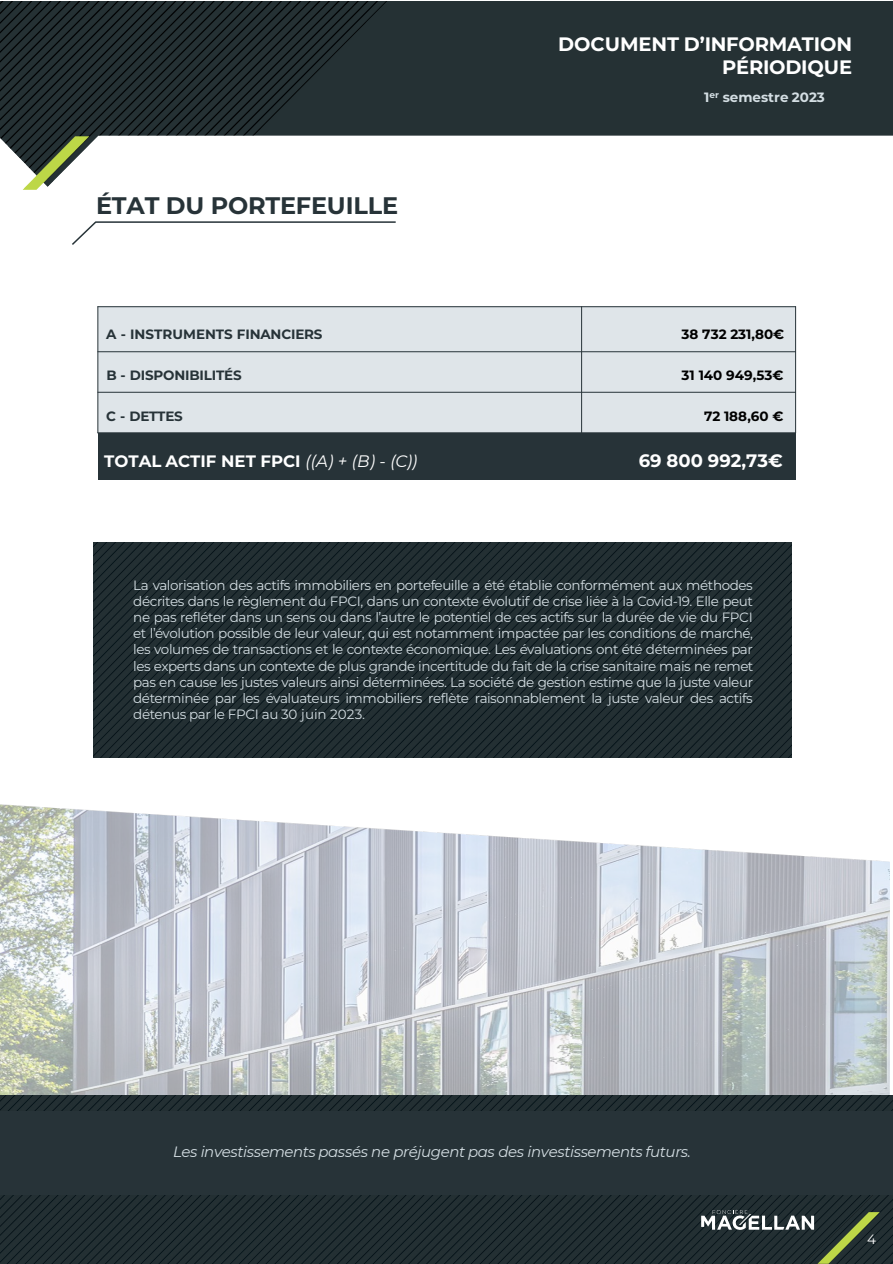
<style>
.page{position:relative;width:893px;height:1264px;background:#fff}
.page>*{position:absolute;margin:0;border:0;box-sizing:border-box;transform-origin:0 0}
.t1{font:700 24px "Montserrat";letter-spacing:-.01em;color:#273338}
.t2{font:700 19.5px "Montserrat";letter-spacing:-.01em;color:#fff}
.t3{font:700 18px "Montserrat";color:#fff}
.t4{font:700 16.5px "Montserrat";color:#fff}
.t5{font:italic 15px "Montserrat";letter-spacing:-.025em;color:#d4dee3}
.t6{font:13.5px/16.2px "Montserrat";letter-spacing:-.03em;color:#d4dee3;text-align:justify}
.t7{font:700 13.5px "Montserrat";letter-spacing:-.01em;color:#273338}
.t8{font:700 13.5px "Montserrat";letter-spacing:.005em;color:#000}
.t9{font:700 13.5px "Montserrat";color:#d4dee3}
.t10{font:13.5px "Montserrat";color:#fff}
.s1{font-weight:400;font-style:italic}
</style>
<div class="page">
<img style="left:0;top:804px;width:888px;height:291px">
<img style="left:0;top:1095px;width:892px;height:168px">
<div style="left:0;top:1111px;width:892px;height:66px;background:#273338"></div>
<svg style="left:701px;top:1209px;width:178px;height:54px;background:#394540"></svg>
<img style="left:94px;top:542px;width:697px;height:215px">
<img style="left:0;top:2px;width:892px;height:187px">
<div style="left:98px;top:306px;width:483px;height:45px;background:#dfe5e9"></div>
<div style="left:581px;top:306px;width:214px;height:45px;background:#dfe5e9"></div>
<div style="left:98px;top:351px;width:483px;height:41px;background:#dfe5e9"></div>
<div style="left:581px;top:351px;width:214px;height:41px;background:#dfe5e9"></div>
<div style="left:98px;top:392px;width:483px;height:40px;background:#dfe5e9"></div>
<div style="left:581px;top:392px;width:214px;height:40px;background:#dfe5e9"></div>
<div style="left:98px;top:432px;width:483px;height:47px;background:#273338"></div>
<div style="left:581px;top:432px;width:214px;height:47px;background:#273338"></div>
<hr style="left:581px;top:306px;width:1px;height:127px;background:#273338">
<hr style="left:97px;top:351px;width:484px;height:1px;background:#273338">
<hr style="left:581px;top:351px;width:214px;height:1px;background:#273338">
<hr style="left:97px;top:392px;width:484px;height:1px;background:#273338">
<hr style="left:581px;top:392px;width:214px;height:1px;background:#273338">
<hr style="left:97px;top:306px;width:1px;height:127px;background:#273338">
<hr style="left:795px;top:306px;width:1px;height:127px;background:#273338">
<hr style="left:97px;top:306px;width:698px;height:1px;background:#273338">
<svg style="left:72px;top:221px;width:324px;height:24px"></svg>
<div style="left:0;top:1144px;width:892px;height:50px;background:#273338"></div>
<p class="t1" style="left:96px;top:188px;width:303px">ÉTAT DU PORTEFEUILLE</p>
<p class="t2" style="left:558px;top:30px;width:295px">DOCUMENT D’INFORMATION</p>
<p class="t2" style="left:722px;top:53px;width:131px">PÉRIODIQUE</p>
<p class="t9" style="left:704px;top:88px;width:122px">1<sup>er</sup> semestre 2023</p>
<p class="t7" style="left:106px;top:324px;width:218px">A - INSTRUMENTS FINANCIERS</p>
<p class="t8" style="left:681px;top:324px;width:104px">38 732 231,80€</p>
<p class="t7" style="left:106px;top:365px;width:137px">B - DISPONIBILITÉS</p>
<p class="t8" style="left:681px;top:365px;width:103px">31 140 949,53€</p>
<p class="t7" style="left:106px;top:406px;width:78px">C - DETTES</p>
<p class="t8" style="left:704px;top:406px;width:81px">72 188,60 €</p>
<p class="t4" style="left:104px;top:449px;width:315px">TOTAL ACTIF NET FPCI <span class="s1">((A) + (B) - (C))</span></p>
<p class="t3" style="left:638px;top:448px;width:145px">69 800 992,73€</p>
<p class="t6" style="left:133px;top:576px;width:621px">La valorisation des actifs immobiliers en portefeuille a été établie conformément aux méthodes décrites dans le règlement du FPCI, dans un contexte évolutif de crise liée à la Covid-19. Elle peut ne pas refléter dans un sens ou dans l’autre le potentiel de ces actifs sur la durée de vie du FPCI et l’évolution possible de leur valeur, qui est notamment impactée par les conditions de marché, les volumes de transactions et le contexte économique. Les évaluations ont été déterminées par les experts dans un contexte de plus grande incertitude du fait de la crise sanitaire mais ne remet pas en cause les justes valeurs ainsi déterminées. La société de gestion estime que la juste valeur déterminée par les évaluateurs immobiliers reflète raisonnablement la juste valeur des actifs détenus par le FPCI au 30 juin 2023.</p>
<p class="t5" style="left:173px;top:1140px;width:519px">Les investissements passés ne préjugent pas des investissements futurs.</p>
<p class="t10" style="left:866px;top:1229px;width:10px">4</p>
</div>
